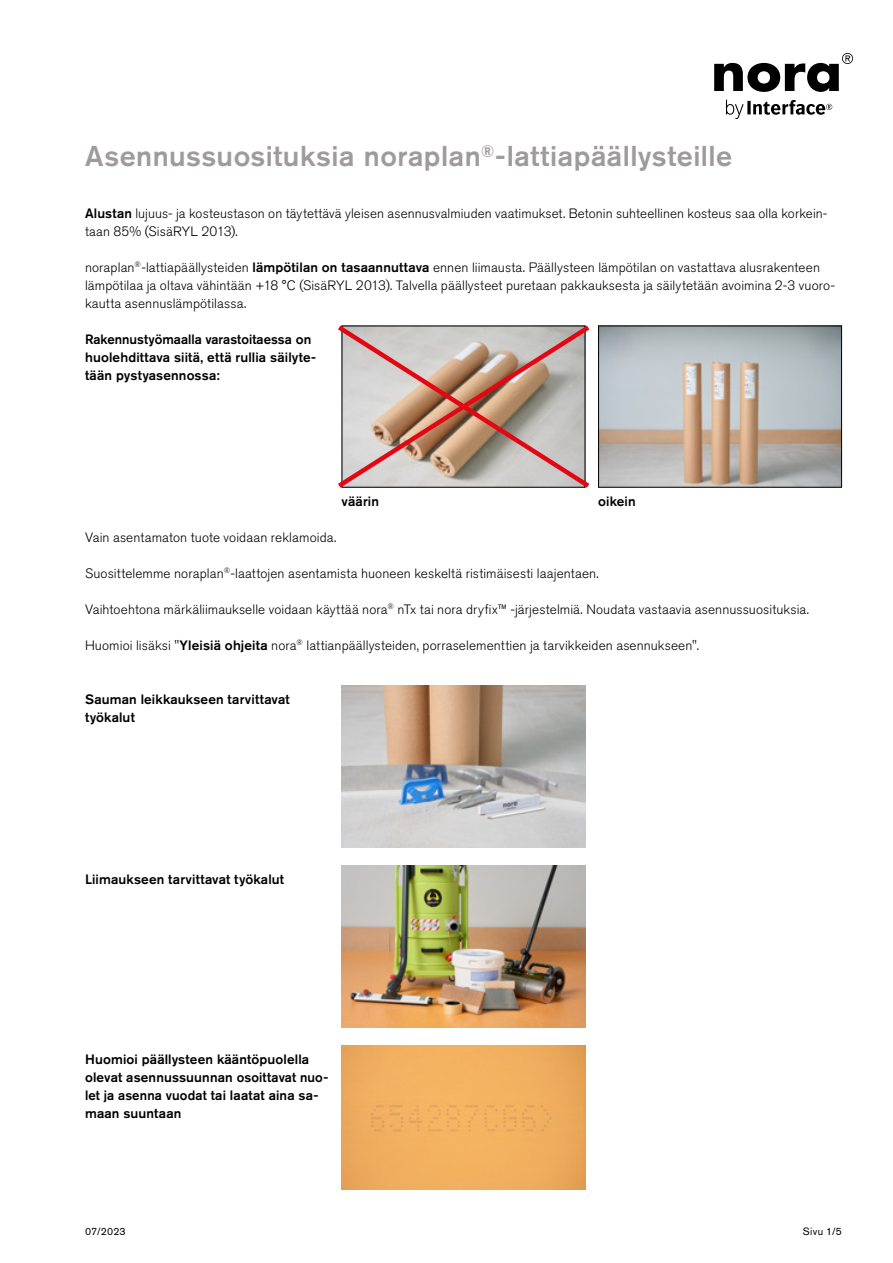
<style>
.page{position:relative;width:893px;height:1263px;background:#fff}
.page>*{position:absolute;margin:0;border:0;box-sizing:border-box;transform-origin:0 0}
.t1{font:500 28.5px "Akzidenz Grotesk Pro";letter-spacing:.015em;color:#9f9a9c}
.t2{font:300 13.5px/18px "Akzidenz Grotesk Pro";letter-spacing:.01em;color:#000}
.t3{font:500 13.5px/18px "Akzidenz Grotesk Pro";letter-spacing:.01em;color:#000}
.t4{font:10.5px "Akzidenz Grotesk Pro";letter-spacing:.02em;color:#000}
.s1{font-weight:500}
</style>
<div class="page">
<img style="left:600px;top:328px;width:240px;height:158px">
<div style="left:598px;top:326px;width:244px;height:162px;border:1px solid #000"></div>
<svg style="left:338px;top:325px;width:252px;height:163px;background:#c1a99f"></svg>
<img style="left:342px;top:686px;width:243px;height:162px">
<img style="left:342px;top:866px;width:243px;height:162px">
<img style="left:342px;top:1046px;width:243px;height:144px">
<svg style="left:714px;top:53px;width:139px;height:39px"></svg>
<svg style="left:726px;top:100px;width:106px;height:19px"></svg>
<h1 class="t1" style="left:85px;top:137px;width:648px">Asennussuosituksia noraplan<sup>®</sup>-lattiapäällysteille</h1>
<p class="t2" style="left:85px;top:204px;width:744px"><span class="s1">Alustan</span> lujuus- ja kosteustason on täytettävä yleisen asennusvalmiuden vaatimukset. Betonin suhteellinen kosteus saa olla korkein&shy;taan 85% (SisäRYL 2013).</p>
<p class="t2" style="left:85px;top:258px;width:751px">noraplan<sup>®</sup>-lattiapäällysteiden <span class="s1">lämpötilan on tasaannuttava</span> ennen liimausta. Päällysteen lämpötilan on vastattava alusrakenteen lämpötilaa ja oltava vähintään +18 °C (SisäRYL 2013). Talvella päällysteet puretaan pakkauksesta ja säilytetään avoimina 2-3 vuoro&shy;kautta asennuslämpötilassa.</p>
<p class="t3" style="left:85px;top:330px;width:233px">Rakennustyömaalla varastoitaessa on huolehdittava siitä, että rullia säilyte&shy;tään pystyasennossa:</p>
<p class="t3" style="left:342px;top:492px;width:39px">väärin</p>
<p class="t3" style="left:598px;top:492px;width:39px">oikein</p>
<p class="t2" style="left:85px;top:528px;width:253px">Vain asentamaton tuote voidaan reklamoida.</p>
<p class="t2" style="left:85px;top:564px;width:515px">Suosittelemme noraplan<sup>®</sup>-laattojen asentamista huoneen keskeltä ristimäisesti laajentaen.</p>
<p class="t2" style="left:85px;top:600px;width:726px">Vaihtoehtona märkäliimaukselle voidaan käyttää nora<sup>®</sup> nTx tai nora dryfix™ -järjestelmiä. Noudata vastaavia asennussuosituksia.</p>
<p class="t2" style="left:85px;top:636px;width:615px">Huomioi lisäksi "<span class="s1">Yleisiä ohjeita</span> nora<sup>®</sup> lattianpäällysteiden, porraselementtien ja tarvikkeiden asennukseen".</p>
<p class="t3" style="left:85px;top:690px;width:206px">Sauman leikkaukseen tarvittavat työkalut</p>
<p class="t3" style="left:85px;top:870px;width:201px">Liimaukseen tarvittavat työkalut</p>
<p class="t3" style="left:85px;top:1050px;width:245px">Huomioi päällysteen kääntöpuolella olevat asennussuunnan osoittavat nuo&shy;let ja asenna vuodat tai laatat aina sa&shy;maan suuntaan</p>
<p class="t4" style="left:85px;top:1224px;width:42px">07/2023</p>
<p class="t4" style="left:803px;top:1224px;width:41px">Sivu 1/5</p>
</div>
